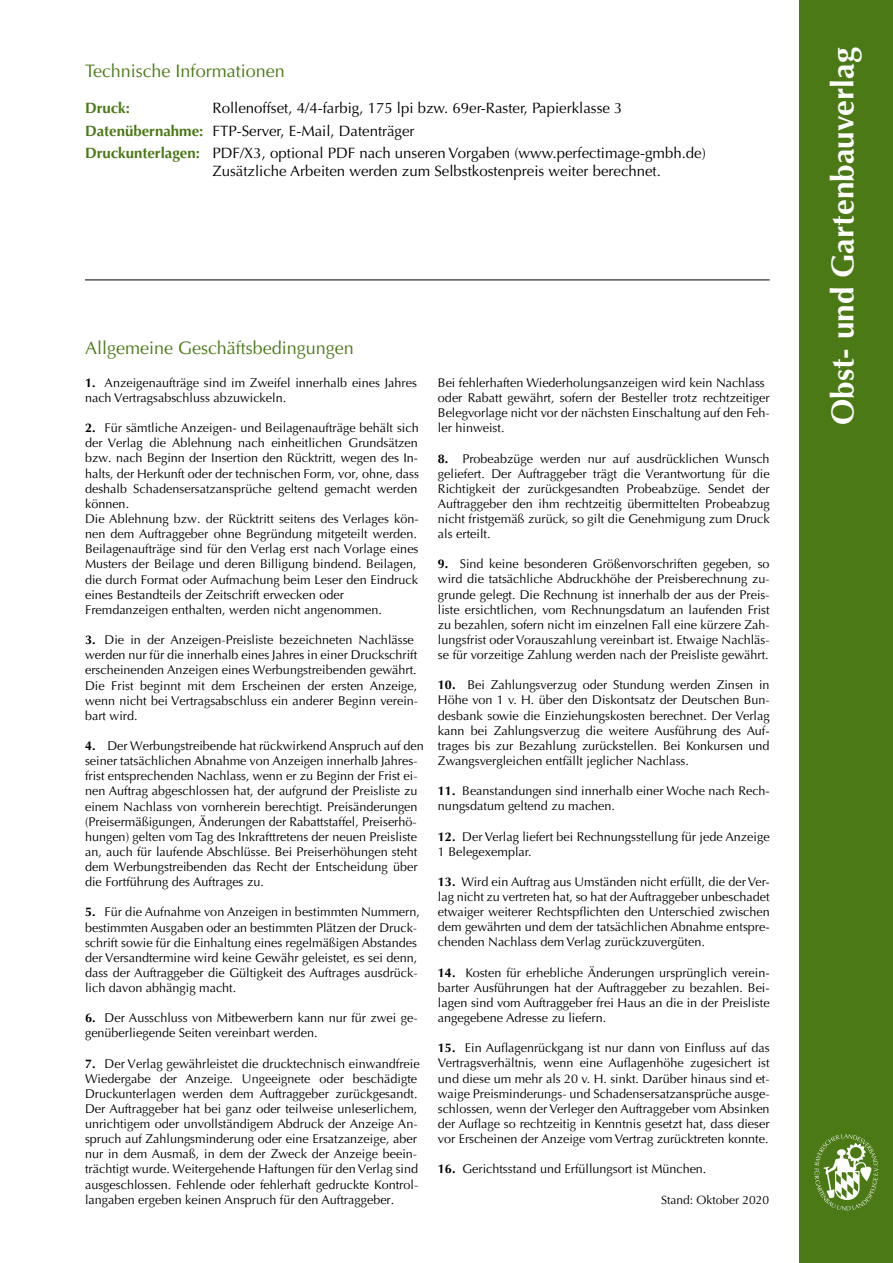
<style>
.page{position:relative;width:893px;height:1263px;background:#fff}
.page>*{position:absolute;margin:0;border:0;box-sizing:border-box;transform-origin:0 0}
.t1{font:700 31.5px "Optima LT";color:#fff}
.t2{font:18px "Optima LT";color:#4a7916}
.t3{font:15px/22.2px "Optima LT Std";color:#000}
.t4{font:700 15px "Optima LT Std";color:#4a7916}
.t5{font:12.6px/15.1px "Optima LT";color:#000}
.t6{font:12.6px/15.1px "Optima LT Std";color:#000}
.t7{font:12px "Optima LT Std";color:#000}
.t8{font:12px "Optima LT";color:#000}
.s1{font-weight:700;color:#4a7916}
.s2{font-weight:700}
.s3{font-family:"Optima LT Std"}
.s4{font-family:"Optima LT Std";font-weight:700}
.s5{font-family:"Optima LT"}
</style>
<div class="page">
<div style="left:799px;top:0;width:94px;height:1263px;background:#4a7916"></div>
<svg style="left:814px;top:1134px;width:64px;height:76px"></svg>
<hr style="left:85px;top:280px;width:685px;height:1px;background:#000">
<h2 class="t2" style="left:85px;top:61px;width:201px">Technische Informationen</h2>
<p class="t4" style="left:85px;top:100px;width:46px">Druck:</p>
<p class="t3" style="left:85px;top:97px;width:622px;text-indent:128px">Rollenoffset, 4/4-farbig, 175 lpi bzw. 69er-Raster, Papierklasse 3<br><span class="s1">Datenübernahme:</span> FTP-Server, E-Mail, Datenträger<br><span class="s1">Druckunterlagen:</span> PDF/X3, optional PDF nach unseren Vorgaben (www.perfectimage-gmbh.de)</p>
<p class="t3" style="left:213px;top:160px;width:450px">Zusätzliche Arbeiten werden zum Selbstkostenpreis weiter berechnet.</p>
<h2 class="t2" style="left:85px;top:337px;width:270px">Allgemeine Geschäftsbedingungen</h2>
<p class="t6" style="left:85px;top:375px;width:333px"><span class="s2">1.</span> Anzeigenaufträge sind im Zweifel innerhalb eines Jahres nach Vertragsabschluss abzuwickeln.</p>
<p class="t6" style="left:85px;top:421px;width:335px"><span class="s2">2.</span> Für sämtliche Anzeigen- und Beilagenaufträge behält sich der Verlag die Ablehnung nach einheitlichen Grundsätzen bzw. nach Beginn der Insertion den Rücktritt, wegen des In&shy;halts, der Herkunft oder der technischen Form, vor, ohne, dass deshalb Schadensersatzansprüche geltend gemacht werden können.<br>Die Ablehnung bzw. der Rücktritt seitens des Verlages kön&shy;nen dem Auftraggeber ohne Begründung mitgeteilt werden.<br>Beilagenaufträge sind für den Verlag erst nach Vorlage eines Musters der Beilage und deren Billigung bindend. Beilagen,</p>
<p class="t5" style="left:85px;top:572px;width:335px"><span class="s3">die durch Format oder A</span>ufmachung beim Leser den Eindruck eines Bestandteils der Zeitschrift erwecken oder<br>Fremdanzeigen enthalten, werden nicht angenommen.</p>
<p class="t5" style="left:85px;top:632px;width:335px"><span class="s4">3.</span> Die in der Anzeigen-Preisliste bezeichneten Nachlässe werden nur für die innerhalb eines Jahres in einer Druckschrift erscheinenden Anzeigen eines Werbungstreibenden gewährt.<br>Die Frist beginnt mit dem Erscheinen der ersten Anzeige, wenn nicht bei Vertragsabschluss ein anderer Beginn verein&shy;bart wird.</p>
<p class="t5" style="left:85px;top:738px;width:340px"><span class="s4">4.</span> Der Werbungstreibende hat rückwirkend Anspruch auf den seiner tatsächlichen Abnahme von Anzeigen innerhalb Jahres&shy;frist entsprechenden Nachlass, wenn er zu Beginn der Frist ei&shy;nen Auftrag abgeschlossen hat, der aufgrund der Preisliste zu einem Nachlass von vornherein berechtigt. Preisänderungen (Preisermäßigungen, Änderungen der Rabattstaffel, Preiserhö&shy;hungen) gelten vom Tag des Inkrafttretens der neuen Preisliste an, auch für laufende Abschlüsse. Bei Preiserhöhungen steht dem Werbungstreibenden das Recht der Entscheidung über die Fortführung des Auftrages zu.</p>
<p class="t5" style="left:85px;top:905px;width:336px"><span class="s4">5.</span> Für die Aufnahme von Anzeigen in bestimmten Nummern, bestimmten Ausgaben oder an bestimmten Plätzen der Druck&shy;schrift sowie für die Einhaltung eines regelmäßigen Abstandes der Versandtermine wird keine Gewähr geleistet, es sei denn, dass der Auftraggeber die Gültigkeit des Auftrages ausdrück&shy;lich davon abhängig macht.</p>
<p class="t5" style="left:85px;top:1010px;width:334px"><span class="s4">6.</span> Der Ausschluss von Mitbewerbern kann nur für zwei ge&shy;genüberliegende Seiten vereinbart werden.</p>
<p class="t5" style="left:85px;top:1056px;width:336px"><span class="s4">7.</span> Der Verlag gewährleistet die drucktechnisch einwandfreie Wiedergabe der Anzeige. Ungeeignete oder beschädigte Druckunterlagen werden dem Auftraggeber zurückgesandt.<br>Der Auftraggeber hat bei ganz oder teilweise unleserlichem, unrichtigem oder unvollständigem Abdruck der Anzeige An&shy;spruch auf Zahlungsminderung oder eine Ersatzanzeige, aber nur in dem Ausmaß, in dem der Zweck der Anzeige beein&shy;trächtigt wurde. Weitergehende Haftungen für den Verlag sind ausgeschlossen. Fehlende oder fehlerhaft gedruckte Kontrol&shy;langaben ergeben keinen Anspruch für den Auftraggeber.</p>
<p class="t5" style="left:438px;top:375px;width:333px">Bei fehlerhaften Wiederholungsanzeigen wird kein Nachlass oder Rabatt gewährt, sofern der Besteller trotz rechtzeitiger Belegvorlage nicht vor der nächsten Einschaltung auf den Feh&shy;ler hinweist.</p>
<p class="t5" style="left:438px;top:451px;width:333px;text-align:justify"><span class="s2">8.</span> Probeabzüge werden nur auf ausdrücklichen Wunsch geliefert. Der Auftraggeber trägt die Verantwortung für die Richtigkeit der zurückgesandten Probeabzüge. Sendet der Auftraggeber den ihm rechtzeitig übermittelten Probeabzug nicht fristgemäß zurück, so gilt die Genehmigung zum Druck als erteilt.</p>
<p class="t5" style="left:438px;top:557px;width:333px;text-align:justify"><span class="s2">9.</span> Sind keine besonderen Größenvorschriften gegeben, so wird die tatsächliche Abdruckhöhe der Preisberechnung zu&shy;grunde gelegt. Die Rechnung ist innerhalb der aus der Preis&shy;liste ersichtlichen, vom Rechnungsdatum an laufenden Frist zu bezahlen, sofern nicht im einzelnen Fall eine kürzere Zah&shy;lungsfrist oder Vorauszahlung vereinbart ist. Etwaige Nachläs&shy;se für vorzeitige Zahlung werden nach der Preisliste gewährt.</p>
<p class="t5" style="left:438px;top:678px;width:333px"><span class="s2">10.</span> Bei Zahlungsverzug oder Stundung werden Zinsen in<br>Höhe von 1 v. H. über den Diskontsatz der Deutschen Bun-</p>
<p class="t6" style="left:438px;top:708px;width:333px;text-align:justify"><span class="s5">desbank sowie d</span>ie Einziehungskosten berechnet. Der Verlag kann bei Zahlungsverzug die weitere Ausführung des Auf&shy;trages bis zur Bezahlung zurückstellen. Bei Konkursen und Zwangsvergleichen entfällt jeglicher Nachlass.</p>
<p class="t6" style="left:438px;top:783px;width:333px"><span class="s2">11.</span> Beanstandungen sind innerhalb einer Woche nach Rech&shy;nungsdatum geltend zu machen.</p>
<p class="t6" style="left:438px;top:829px;width:333px"><span class="s2">12.</span> Der Verlag liefert bei Rechnungsstellung für jede Anzeige<br>1 Belegexemplar.</p>
<p class="t6" style="left:438px;top:874px;width:333px;text-align:justify"><span class="s2">13.</span> Wird ein Auftrag aus Umständen nicht erfüllt, die der Ver&shy;lag nicht zu vertreten hat, so hat der Auftraggeber unbeschadet etwaiger weiterer Rechtspflichten den Unterschied zwischen dem gewährten und dem der tatsächlichen Abnahme entspre&shy;chenden Nachlass dem Verlag zurückzuvergüten.</p>
<p class="t6" style="left:438px;top:965px;width:333px;text-align:justify"><span class="s2">14.</span> Kosten für erhebliche Änderungen ursprünglich verein&shy;barter Ausführungen hat der Auftraggeber zu bezahlen. Bei&shy;lagen sind vom Auftraggeber frei Haus an die in der Preisliste angegebene Adresse zu liefern.</p>
<p class="t6" style="left:438px;top:1040px;width:333px;text-align:justify"><span class="s2">15.</span> Ein Auflagenrückgang ist nur dann von Einfluss auf das Vertragsverhältnis, wenn eine Auflagenhöhe zugesichert ist und diese um mehr als 20 v. H. si<span class="s5">nkt. Darüber hinaus sind et-</span></p>
<p class="t5" style="left:438px;top:1086px;width:333px;text-align:justify">waige Preisminderungs- und Schadensersatzansprüche ausge&shy;schlossen, wenn der Verleger den Auftraggeber vom Absinken der Auflage so rechtzeitig in Kenntnis gesetzt hat, dass dieser vor Erscheinen der Anzeige vom Vertrag zurücktreten konnte.</p>
<p class="t5" style="left:438px;top:1161px;width:270px"><span class="s2">16.</span> Gerichtsstand und Erfüllungsort ist München.</p>
<p class="t8" style="left:756px;top:1193px;width:15px">1<span class="s3">8</span></p>
<p class="t7" style="left:661px;top:1193px;width:110px">Stand: Oktober 2020</p>
<h1 class="t1" style="left:825px;top:425px;width:379px;rotate:-90deg">Obst- und Gartenbauverlag</h1>
</div>
